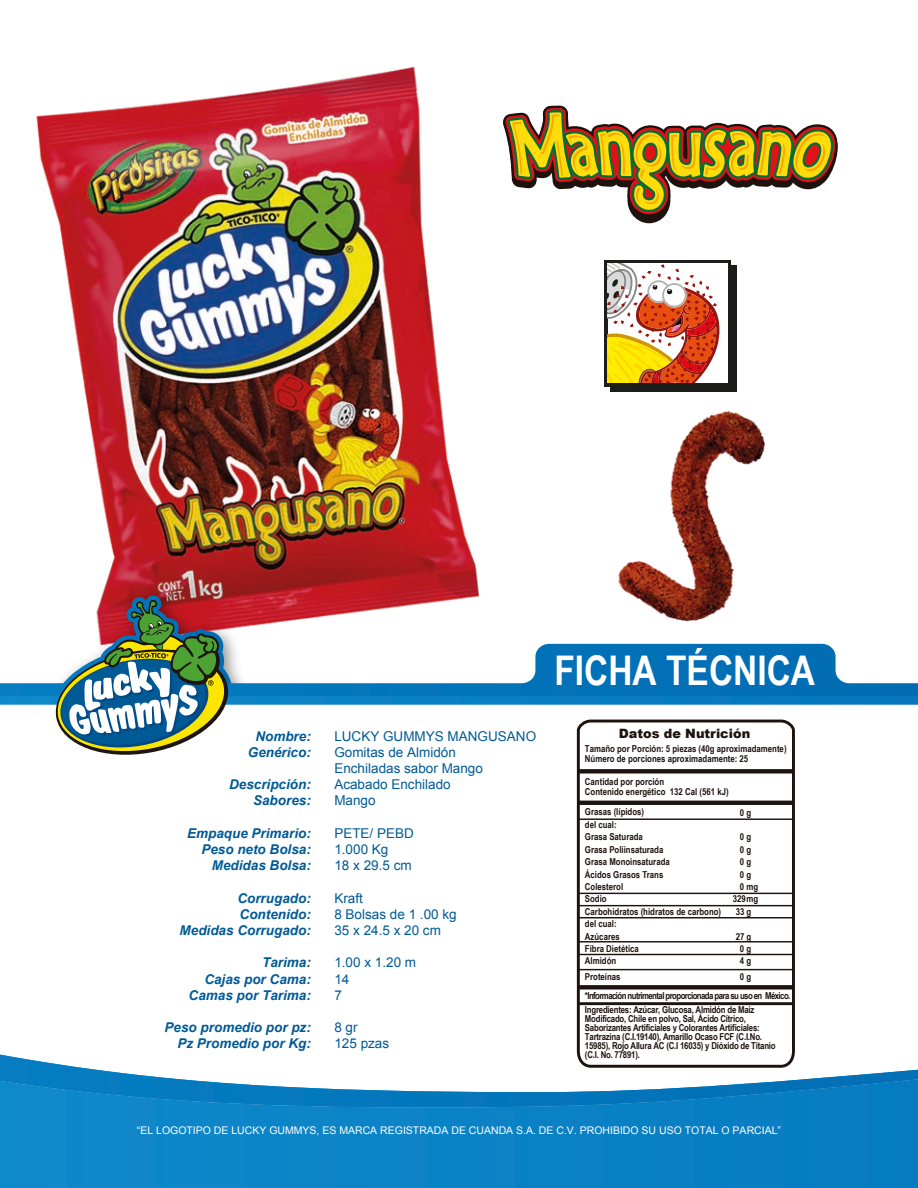
<style>
.page{position:relative;width:918px;height:1188px;background:#fff}
.page>*{position:absolute;margin:0;border:0;box-sizing:border-box;transform-origin:0 0}
.t1{font:700 40.95px "Arial Narrow";color:#fff}
.t2{font:italic 700 13.5px/16.2px "Arial";color:#005a96;text-align:right}
.t3{font:13.5px/16.2px "Arial";color:#005a96}
.t4{font:900 12.9px "Arial";color:#1e130f}
.t5{font:10.5px "Arial";color:#fff}
.t6{font:700 9.6px/12.5px "Arial Narrow";color:#1e130f}
.t7{font:700 9.6px/9px "Arial Narrow";letter-spacing:-.02em;color:#1e130f}
.t8{font:700 9.6px/19px "Arial Narrow";letter-spacing:-.06em;color:#1e130f}
</style>
<div class="page">
<img style="left:36px;top:67px;width:728px;height:577px">
<img style="left:37px;top:581px;width:219px;height:63px">
<svg style="left:0;top:644px;width:918px;height:52px"></svg>
<svg style="left:49px;top:596px;width:186px;height:159px"></svg>
<div style="left:0;top:1110px;width:918px;height:78px;background:#0b82c6"></div>
<svg style="left:0;top:1055px;width:918px;height:55px"></svg>
<div style="left:610px;top:266px;width:126px;height:126px;background:#1d1d1b"></div>
<div style="left:604px;top:260px;width:127px;height:126px;background:linear-gradient(to right,#1d1d1b,#1d1d1b)"></div>
<svg style="left:608px;top:263px;width:119px;height:120px;background:#e3ac7f"></svg>
<svg style="left:503px;top:106px;width:335px;height:117px"></svg>
<svg style="left:575px;top:719px;width:221px;height:350px"></svg>
<div style="left:579px;top:769px;width:214px;height:5px;background:#1e130f"></div>
<hr style="left:579px;top:801px;width:214px;height:4px;background:#1e130f">
<hr style="left:579px;top:818px;width:214px;height:2px;background:#1e130f">
<hr style="left:579px;top:893px;width:214px;height:1px;background:#1e130f">
<hr style="left:579px;top:905px;width:214px;height:1px;background:#1e130f">
<hr style="left:579px;top:917px;width:214px;height:1px;background:#1e130f">
<hr style="left:579px;top:941px;width:214px;height:2px;background:#1e130f">
<hr style="left:579px;top:954px;width:214px;height:1px;background:#1e130f">
<svg style="left:579px;top:985px;width:214px;height:4px"></svg>
<hr style="left:579px;top:1002px;width:214px;height:3px;background:#1e130f">
<hr style="left:579px;top:969px;width:214px;height:1px;background:#1e130f">
<h2 class="t2" style="left:248px;top:728px;width:65px;text-align:center">Nombre:<br>Genérico:</h2>
<h2 class="t2" style="left:229px;top:777px;width:83px">Descripción:<br>Sabores:</h2>
<h2 class="t2" style="left:187px;top:825px;width:125px">Empaque Primario:<br>Peso neto Bolsa:<br>Medidas Bolsa:</h2>
<h2 class="t2" style="left:180px;top:890px;width:133px">Corrugado:<br>Contenido:<br>Medidas Corrugado:</h2>
<h2 class="t2" style="left:189px;top:955px;width:124px">Tarima:<br>Cajas por Cama:<br>Camas por Tarima:</h2>
<h2 class="t2" style="left:165px;top:1020px;width:148px">Peso promedio por pz:<br>Pz Promedio por Kg:</h2>
<h2 class="t3" style="left:334px;top:728px;width:203px">LUCKY GUMMYS MANGUSANO<br>Gomitas de Almidón<br>Enchiladas sabor Mango<br>Acabado Enchilado<br>Mango</h2>
<h2 class="t3" style="left:334px;top:825px;width:81px">PETE/ PEBD<br>1.000 Kg<br>18 x 29.5 cm</h2>
<h2 class="t3" style="left:334px;top:890px;width:124px">Kraft<br>8 Bolsas de 1 .00 kg<br>35 x 24.5 x 20 cm</h2>
<h2 class="t3" style="left:334px;top:955px;width:83px">1.00 x 1.20 m<br>14<br>7</h2>
<h2 class="t3" style="left:334px;top:1020px;width:56px">8 gr<br>125 pzas</h2>
<h1 class="t1" style="left:554px;top:639px;width:262px">FICHA TÉCNICA</h1>
<h3 class="t4" style="left:619px;top:724px;width:133px">Datos de Nutrición</h3>
<p class="t6" style="left:585px;top:743px;width:203px;line-height:10.2px">Tamaño por Porción: 5 piezas (40g aproximadamente)<br>Número de porciones aproximadamente: 25</p>
<p class="t6" style="left:585px;top:776px;width:145px;line-height:10.2px">Cantidad por porción<br>Contenido energético 132 Cal (561 kJ)</p>
<p class="t6" style="left:585px;top:818px;width:138px">del cual:<br>Grasa Saturada<br>Grasa Poliinsaturada<br>Grasa Monoinsaturada<br>Ácidos Grasos Trans<br>Colesterol<br>Sodio<br>Carbohidratos (hidratos de carbono) del cual:<br>Azúcares<br>Fibra Dietética<br>Almidón</p>
<p class="t6" style="left:585px;top:805px;width:61px">Grasas (lípidos)</p>
<p class="t6" style="left:740px;top:806px;width:13px">0g</p>
<p class="t6" style="left:740px;top:830px;width:13px">0g</p>
<p class="t6" style="left:740px;top:843px;width:13px">0g</p>
<p class="t6" style="left:740px;top:855px;width:13px">0g</p>
<p class="t6" style="left:740px;top:868px;width:13px">0g</p>
<p class="t6" style="left:740px;top:880px;width:20px">0mg</p>
<p class="t6" style="left:733px;top:892px;width:27px">329mg</p>
<p class="t6" style="left:736px;top:905px;width:17px">33g</p>
<p class="t6" style="left:736px;top:930px;width:17px;text-align:center">27g<br>0g<br>4g</p>
<p class="t6" style="left:585px;top:969px;width:37px">Proteínas</p>
<p class="t8" style="left:585px;top:966px;width:207px;text-indent:155px">0g *Información nutrimental proporcionada para su uso en México.</p>
<p class="t7" style="left:585px;top:1005px;width:192px">Ingredientes: Azúcar, Glucosa, Almidón de Maíz Modificado, Chile en polvo, Sal, Ácido Cítrico, Saborizantes Artificiales y Colorantes Artificiales:<br>Tartrazina (C.I.19140), Amarillo Ocaso FCF (C.I.No.<br>15985), Rojo Allura AC (C.I 16035) y Dióxido de Titanio (C.I. No. 77891).</p>
<p class="t5" style="left:137px;top:1123px;width:646px">“EL LOGOTIPO DE LUCKY GUMMYS, ES MARCA REGISTRADA DE CUANDA S.A. DE C.V. PROHIBIDO SU USO TOTAL O PARCIAL”</p>
</div>
